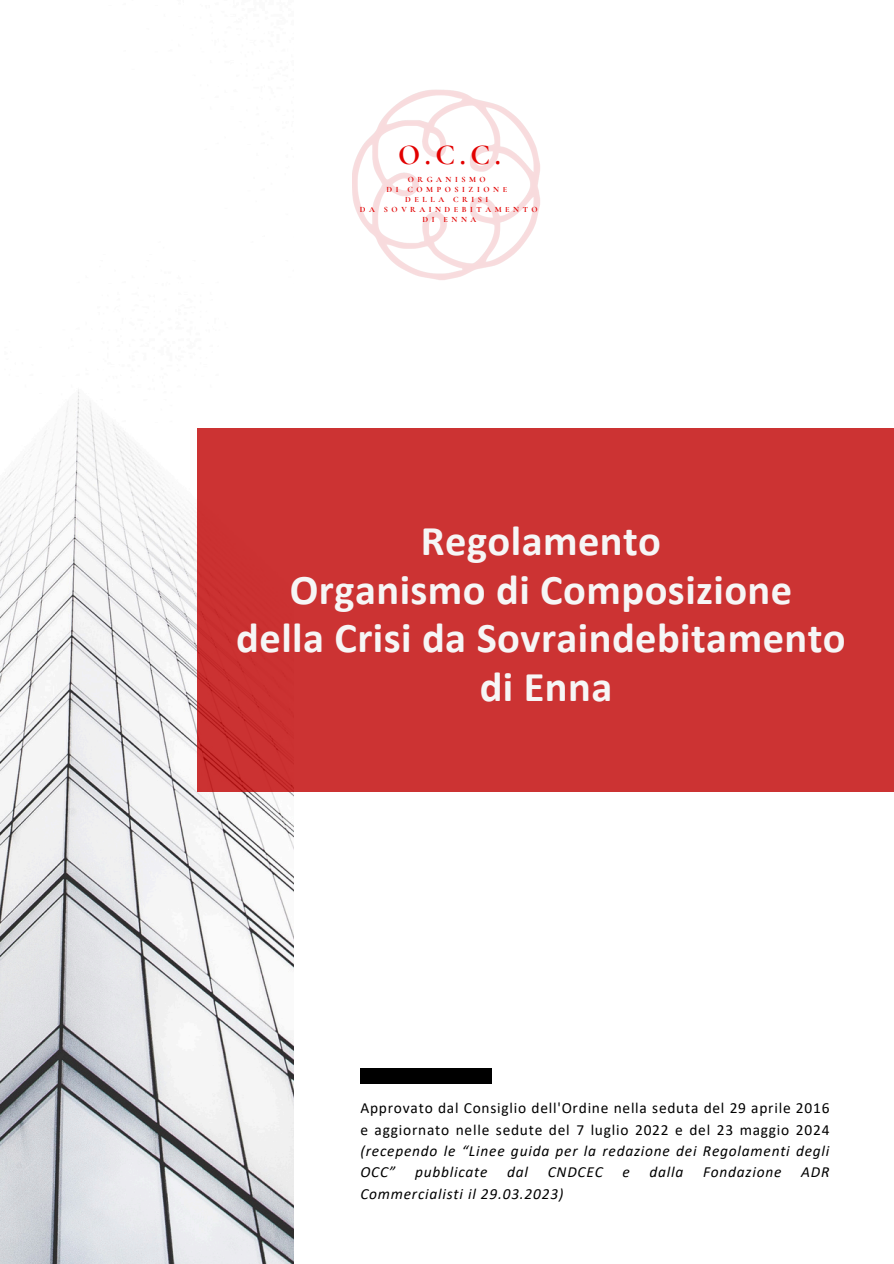
<style>
.page{position:relative;width:894px;height:1264px;background:#fff}
.page>*{position:absolute;margin:0;border:0;box-sizing:border-box;transform-origin:0 0}
.t1{font:700 42.45px/48.8px "Calibri";letter-spacing:.01em;color:#f6f6f6;text-align:center}
.t2{font:700 28.95px "Cormorant Garamond";color:#e20000}
.t3{font:15.45px/21.3px "Calibri";letter-spacing:.05em;color:#000;text-align:justify}
.t4{font:italic 15.45px "Calibri";letter-spacing:.05em;color:#000}
.t5{font:700 8.1px "Cormorant Garamond";letter-spacing:.44em;color:#e20000}
.s1{font-style:italic}
</style>
<div class="page">
<img style="left:0;top:389px;width:293px;height:874px">
<div style="left:197px;top:428px;width:696px;height:364px;background:#c33"></div>
<div style="left:360px;top:1068px;width:132px;height:15px;background:#000"></div>
<img style="left:352px;top:89px;width:188px;height:191px">
<p class="t2" style="left:398px;top:137px;width:104px">O.C.C.</p>
<p class="t5" style="left:407px;top:174px;width:80px">ORGANISMO</p>
<p class="t5" style="left:386px;top:185px;width:122px">DI COMPOSIZIONE</p>
<p class="t5" style="left:405px;top:195px;width:85px">DELLA CRISI</p>
<p class="t5" style="left:359px;top:205px;width:179px">DA SOVRAINDEBITAMENTO</p>
<h2 class="t5" style="left:422px;top:215px;width:55px">DI ENNA</h2>
<p class="t1" style="left:236px;top:520px;width:610px">Regolamento<br>Organismo di Composizione<br>della Crisi da Sovraindebitamento di Enna</p>
<h1 class="t3" style="left:360px;top:1098px;width:470px">Approvato dal Consiglio dell'Ordine nella seduta del 29 aprile 2016 e aggiornato nelle sedute del 7 luglio 2022 e del 23 maggio 2024 <span class="s1">(recependo le “Linee guida per la redazione dei Regolamenti degli OCC”</span></h1>
<h1 class="t4" style="left:415px;top:1165px;width:74px">pubblicate</h1>
<h1 class="t4" style="left:507px;top:1165px;width:22px">dal</h1>
<h1 class="t4" style="left:547px;top:1165px;width:56px">CNDCEC</h1>
<h1 class="t4" style="left:622px;top:1165px;width:9px">e</h1>
<h1 class="t4" style="left:649px;top:1165px;width:35px">dalla</h1>
<h1 class="t4" style="left:702px;top:1165px;width:80px">Fondazione</h1>
<h1 class="t4" style="left:801px;top:1165px;width:30px">ADR</h1>
<h1 class="t4" style="left:360px;top:1187px;width:205px">Commercialisti il 29.03.2023)</h1>
</div>
